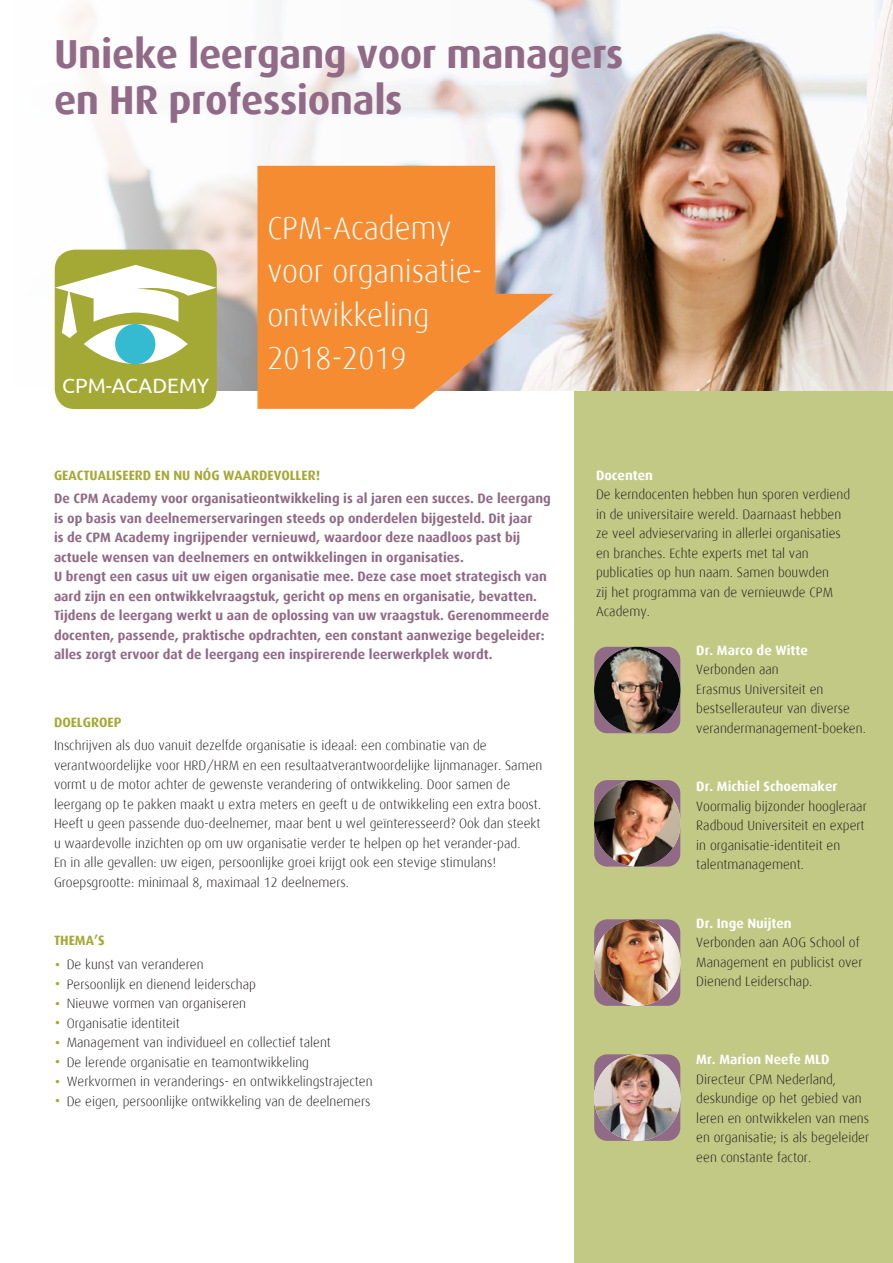
<style>
.page{position:relative;width:893px;height:1263px;background:#fff}
.page>*{position:absolute;margin:0;border:0;box-sizing:border-box;transform-origin:0 0}
.t1{font:700 40.5px/46.5px "Dax";letter-spacing:-.01em;color:#906a86}
.t2{font:300 31.5px "Dax";color:#fff}
.t3{font:20.7px "Ubuntu";color:#fff}
.Brood{font:300 13.5px/19.5px "Dax";color:#231f20}
.t4{font:700 13.5px/19.5px "Dax";color:#906a86}
.Brood-2{font:700 13.5px "Dax";color:#fff}
.Tussenkop{font:700 13.5px "Dax";color:#a4a834}
.s1{font-size:24px;color:#a4a834}
</style>
<div class="page">
<div style="left:574px;top:366px;width:319px;height:897px;background:#c2c985"></div>
<img style="left:580px;top:0;width:313px;height:390px">
<svg style="left:54px;top:0;width:526px;height:391px"></svg>
<svg style="left:257px;top:166px;width:296px;height:243px;fill:#f68c32"></svg>
<div style="left:55px;top:250px;width:162px;height:159px;background:#a4a834;border-radius:20px"></div>
<svg style="left:55px;top:265px;width:162px;height:99px"></svg>
<div style="left:594px;top:647px;width:86px;height:86px;background:#906a86;border-radius:13px"></div>
<img style="left:594px;top:647px;width:86px;height:86px;border-radius:43px">
<div style="left:594px;top:919px;width:86px;height:87px;background:#906a86;border-radius:13px"></div>
<img style="left:594px;top:919px;width:86px;height:87px;border-radius:43px">
<div style="left:594px;top:1054px;width:86px;height:87px;background:#906a86;border-radius:13px"></div>
<img style="left:594px;top:1054px;width:86px;height:87px;border-radius:43px">
<div style="left:594px;top:780px;width:86px;height:86px;background:#906a86;border-radius:13px"></div>
<img style="left:594px;top:780px;width:86px;height:86px;border-radius:43px">
<p class="t1" style="left:54px;top:31px;width:571px">Unieke leergang voor managers en HR professionals</p>
<p class="t3" style="left:62px;top:374px;width:149px">CPM-ACADEMY</p>
<p class="t2" style="left:267px;top:211px;width:185px">CPM-Academy</p>
<p class="t2" style="left:267px;top:254px;width:216px">voor organisatie-</p>
<p class="t2" style="left:267px;top:298px;width:163px">ontwikkeling</p>
<p class="t2" style="left:267px;top:341px;width:141px">2018-2019</p>
<p class="Tussenkop" style="left:54px;top:467px;width:268px">GEACTUALISEERD EN NU NÓG WAARDEVOLLER!</p>
<p class="t4" style="left:54px;top:489px;width:498px">De CPM Academy voor organisatieontwikkeling is al jaren een succes. De leergang is op basis van deelnemerservaringen steeds op onderdelen bijgesteld. Dit jaar<br>is de CPM Academy ingrijpender vernieuwd, waardoor deze naadloos past bij actuele wensen van deelnemers en ontwikkelingen in organisaties.</p>
<p class="t4" style="left:54px;top:567px;width:497px">U brengt een casus uit uw eigen organisatie mee. Deze case moet strategisch van aard zijn en een ontwikkelvraagstuk, gericht op mens en organisatie, bevatten.<br>Tijdens de leergang werkt u aan de oplossing van uw vraagstuk. Gerenommeerde docenten, passende, praktische opdrachten, een constant aanwezige begeleider: alles zorgt ervoor dat de leergang een inspirerende leerwerkplek wordt.</p>
<p class="Tussenkop" style="left:54px;top:714px;width:69px">DOELGROEP</p>
<p class="Brood" style="left:54px;top:736px;width:490px">Inschrijven als duo vanuit dezelfde organisatie is ideaal: een combinatie van de verantwoordelijke voor HRD/HRM en een resultaatverantwoordelijke lijnmanager. Samen vormt u de motor achter de gewenste verandering of ontwikkeling. Door samen de leergang op te pakken maakt u extra meters en geeft u de ontwikkeling een extra boost.</p>
<p class="Brood" style="left:54px;top:814px;width:488px">Heeft u geen passende duo-deelnemer, maar bent u wel geïnteresseerd? Ook dan steekt u waardevolle inzichten op om uw organisatie verder te helpen op het verander-pad.<br>En in alle gevallen: uw eigen, persoonlijke groei krijgt ook een stevige stimulans!</p>
<p class="Brood" style="left:54px;top:873px;width:297px">Groepsgrootte: minimaal 8, maximaal 12 deelnemers.</p>
<p class="Tussenkop" style="left:54px;top:933px;width:52px">THEMA’S</p>
<p class="Brood" style="left:54px;top:955px;width:151px"><span class="s1">•</span> De kunst van veranderen</p>
<p class="Brood" style="left:54px;top:974px;width:204px"><span class="s1">•</span> Persoonlijk en dienend leiderschap</p>
<p class="Brood" style="left:54px;top:994px;width:194px"><span class="s1">•</span> Nieuwe vormen van organiseren</p>
<p class="Brood" style="left:54px;top:1013px;width:127px"><span class="s1">•</span> Organisatie identiteit</p>
<p class="Brood" style="left:54px;top:1033px;width:278px"><span class="s1">•</span> Management van individueel en collectief talent</p>
<p class="Brood" style="left:54px;top:1052px;width:257px"><span class="s1">•</span> De lerende organisatie en teamontwikkeling</p>
<p class="Brood" style="left:54px;top:1072px;width:320px"><span class="s1">•</span> Werkvormen in veranderings- en ontwikkelingstrajecten</p>
<p class="Brood" style="left:54px;top:1091px;width:318px"><span class="s1">•</span> De eigen, persoonlijke ontwikkeling van de deelnemers</p>
<p class="Brood-2" style="left:596px;top:467px;width:58px">Docenten</p>
<p class="Brood" style="left:596px;top:485px;width:256px">De kerndocenten hebben hun sporen verdiend in de universitaire wereld. Daarnaast hebben ze veel advieservaring in allerlei organisaties en branches. Echte experts met tal van publicaties op hun naam. Samen bouwden<br>zij het programma van de vernieuwde CPM Academy.</p>
<p class="Brood-2" style="left:696px;top:642px;width:113px">Dr. Marco de Witte</p>
<p class="Brood" style="left:696px;top:660px;width:171px">Verbonden aan<br>Erasmus Universiteit en bestsellerauteur van diverse verandermanagement-boeken.</p>
<p class="Brood-2" style="left:696px;top:779px;width:142px">Dr. Michiel Schoemaker</p>
<p class="Brood" style="left:696px;top:796px;width:172px">Voormalig bijzonder hoogleraar<br>Radboud Universiteit en expert in organisatie-identiteit en talentmanagement.</p>
<p class="Brood-2" style="left:696px;top:915px;width:97px">Dr. Inge Nuijten</p>
<p class="Brood" style="left:696px;top:933px;width:168px">Verbonden aan AOG School of<br>Management en publicist over<br>Dienend Leiderschap.</p>
<p class="Brood-2" style="left:696px;top:1052px;width:135px">Mr. Marion Neefe MLD</p>
<p class="Brood" style="left:696px;top:1069px;width:174px">Directeur CPM Nederland, deskundige op het gebied van leren en ontwikkelen van mens en organisatie; is als begeleider een constante factor.</p>
</div>
